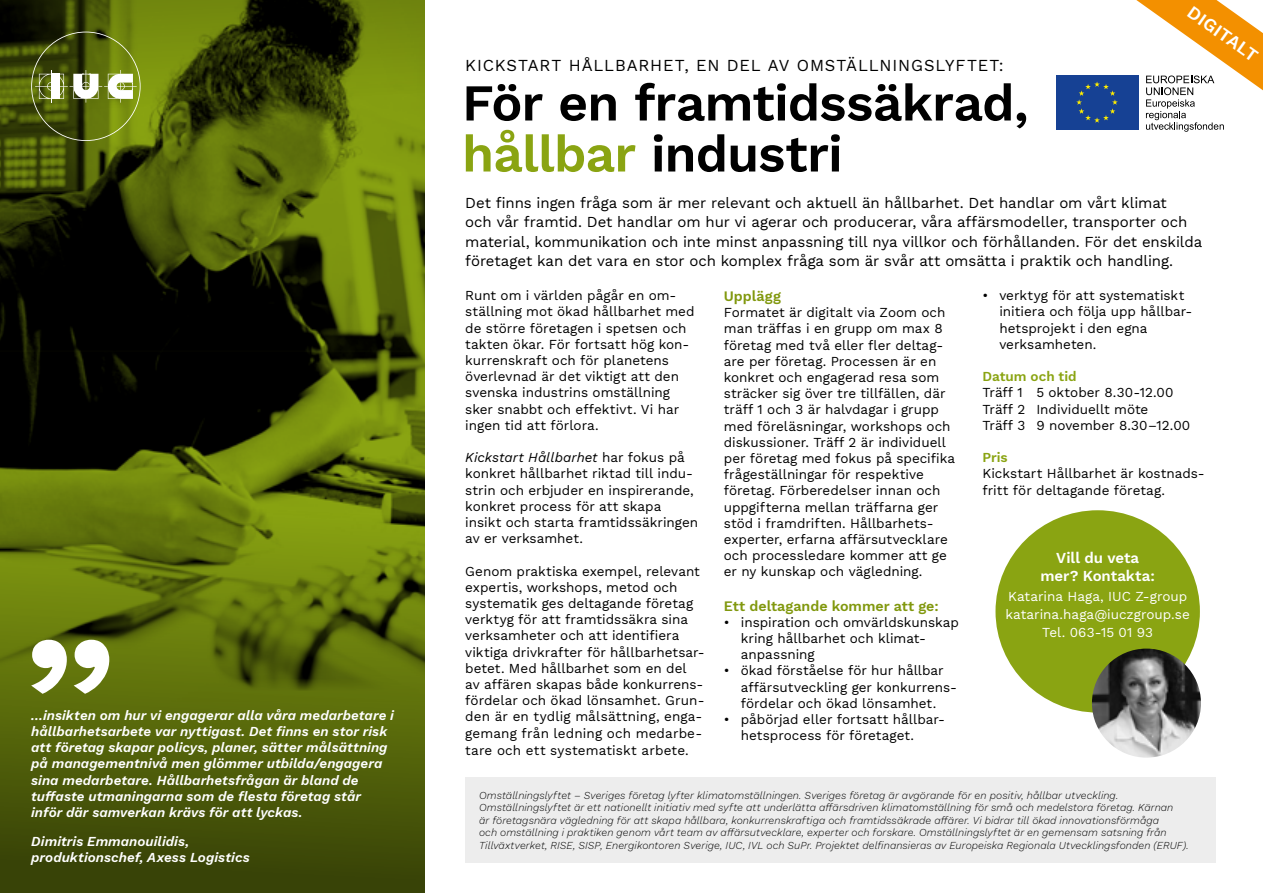
<style>
.page{position:relative;width:1263px;height:893px;background:#fff}
.page>*{position:absolute;margin:0;border:0;box-sizing:border-box;transform-origin:0 0}
.t1{font:600 51.75px/51px "Work Sans";letter-spacing:-.015em;color:#000}
.t2{font:600 18px "Work Sans";color:#fff}
.t3{font:16.5px "Work Sans";letter-spacing:.05em;color:#000}
.t4{font:15px/19.5px "Work Sans";letter-spacing:-.005em;color:#000}
.t5{font:600 15px/18px "Work Sans";color:#fff;text-align:center}
.t6{font:600 14.25px "Work Sans";color:#81980e}
.t7{font:13.5px/16.2px "Work Sans";color:#000}
.t8{font:italic 600 13.5px/16.2px "Work Sans";letter-spacing:.005em;color:#fff}
.t9{font:13.5px "Work Sans";color:#fff}
.t10{font:600 13.5px "Work Sans";color:#8aa412}
.t11{font:italic 300 10.5px/12.6px "Work Sans";letter-spacing:.01em;color:#000}
.s1{color:#8aa412}
.s2{font-style:italic}
</style>
<div class="page">
<div style="left:995px;top:510px;width:205px;height:202px;background:#8aa412;border-radius:50%"></div>
<div style="left:1056px;top:75px;width:82px;height:55px;background:#164194"></div>
<svg style="left:1076px;top:82px;width:42px;height:41px"></svg>
<div style="left:465px;top:777px;width:751px;height:85px;background:#ededed"></div>
<img style="left:1092px;top:649px;width:109px;height:109px;border-radius:55px">
<svg style="left:1136px;top:0;width:127px;height:132px"></svg>
<img style="left:0;top:141px;width:425px;height:327px">
<svg style="left:0;top:468px;width:425px;height:425px;background:#56670a"></svg>
<svg style="left:0;top:0;width:425px;height:141px;background:#4b5909"></svg>
<svg style="left:31px;top:640px;width:78px;height:54px"></svg>
<svg style="left:31px;top:32px;width:110px;height:109px;background:#6b782c"></svg>
<p class="t8" style="left:31px;top:706px;width:364px">...insikten om hur vi engagerar alla våra medarbetare i hållbarhetsarbete var nyttigast. Det finns en stor risk att företag skapar policys, planer, sätter målsättning på managementnivå men glömmer utbilda/engagera sina medarbetare. Hållbarhetsfrågan är bland de tuffaste utmaningarna som de flesta företag står inför där samverkan krävs för att lyckas.</p>
<p class="t8" style="left:31px;top:832px;width:220px">Dimitris Emmanouilidis, produktionschef, Axess Logistics</p>
<p class="t3" style="left:465px;top:53px;width:540px">KICKSTART HÅLLBARHET, EN DEL AV OMSTÄLLNINGSLYFTET:</p>
<p class="t2" style="left:1197px;top:-1px;width:83px;rotate:35deg">DIGITALT</p>
<p class="t1" style="left:462px;top:75px;width:568px">För en framtidssäkrad, <span class="s1">hållbar</span> industri</p>
<p class="t4" style="left:465px;top:192px;width:724px">Det finns ingen fråga som är mer relevant och aktuell än hållbarhet. Det handlar om vårt klimat och vår framtid. Det handlar om hur vi agerar och producerar, våra affärsmodeller, transporter och</p>
<p class="t4" style="left:465px;top:231px;width:738px">material, kommunikation och inte minst anpassning till nya villkor och förhållanden. För det enskilda företaget kan det vara en stor och komplex fråga som är svår att omsätta i praktik och handling.</p>
<p class="t7" style="left:465px;top:287px;width:231px">Runt om i världen pågår en om&shy;ställning mot ökad hållbarhet med de större företagen i spetsen och takten ökar. För fortsatt hög kon&shy;kurrenskraft och för planetens överlevnad är det viktigt att den svenska industrins omställning sker snabbt och effektivt. Vi har ingen tid att förlora.</p>
<p class="t7" style="left:465px;top:449px;width:234px"><span class="s2">Kickstart Hållbarhet</span> har fokus på konkret hållbarhet riktad till indu&shy;strin och erbjuder en inspirerande, konkret process för att skapa insikt och starta framtidssäkringen av er verksamhet.</p>
<p class="t7" style="left:465px;top:562px;width:241px">Genom praktiska exempel, relevant expertis, workshops, metod och systematik ges deltagande företag verktyg för att framtidssäkra sina verksamheter och att identifiera viktiga drivkrafter för hållbarhetsar&shy;betet. Med hållbarhet som en del<br>av affären skapas både konkurrens&shy;fördelar och ökad lönsamhet. Grun&shy;den är en tydlig målsättning, enga&shy;gemang från ledning och medarbe&shy;tare och ett systematiskt arbete.</p>
<p class="t6" style="left:724px;top:285px;width:59px">Upplägg</p>
<p class="t7" style="left:724px;top:304px;width:233px">Formatet är digitalt via Zoom och man träffas i en grupp om max 8 företag med två eller fler deltag&shy;are per företag. Processen är en konkret och engagerad resa som sträcker sig över tre tillfällen, där träff 1 och 3 är halvdagar i grupp med föreläsningar, workshops och diskussioner. Träff 2 är individuell per företag med fokus på specifika frågeställningar för respektive företag. Förberedelser innan och uppgifterna mellan träffarna ger stöd i framdriften. Hållbarhets&shy;experter, erfarna affärsutvecklare och processledare kommer att ge er ny kunskap och vägledning.</p>
<p class="t6" style="left:724px;top:595px;width:216px">Ett deltagande kommer att ge:</p>
<p class="t7" style="left:741px;top:613px;width:220px;text-indent:-17px">• inspiration och omvärldskunskap kring hållbarhet och klimat&shy;anpassning</p>
<p class="t7" style="left:741px;top:662px;width:218px;text-indent:-17px">• ökad förståelse för hur hållbar affärsutveckling ger konkurrens&shy;fördelar och ökad lönsamhet.</p>
<p class="t7" style="left:741px;top:711px;width:206px;text-indent:-17px">• påbörjad eller fortsatt hållbar&shy;hetsprocess för företaget.</p>
<p class="t7" style="left:999px;top:287px;width:195px;text-indent:-17px">• verktyg för att systematiskt initiera och följa upp hållbar&shy;hetsprojekt i den egna verksamheten.</p>
<p class="t10" style="left:982px;top:366px;width:96px">Datum och tid</p>
<p class="t7" style="left:982px;top:384px;width:193px">Träff 1 5 oktober 8.30-12.00</p>
<p class="t7" style="left:982px;top:400px;width:168px">Träff 2 Individuellt möte</p>
<p class="t7" style="left:982px;top:417px;width:209px">Träff 3 9 november 8.30–12.00</p>
<p class="t10" style="left:982px;top:447px;width:27px">Pris</p>
<p class="t7" style="left:982px;top:465px;width:224px">Kickstart Hållbarhet är kostnads&shy;fritt för deltagande företag.</p>
<p class="t5" style="left:1040px;top:548px;width:116px">Vill du veta mer? Kontakta:</p>
<p class="t9" style="left:1008px;top:586px;width:180px">Katarina Haga, IUC Z-group</p>
<p class="t9" style="left:1005px;top:604px;width:186px">katarina.haga@iuczgroup.se</p>
<p class="t9" style="left:1042px;top:622px;width:112px">Tel. 063-15 01 93</p>
<p class="t11" style="left:479px;top:788px;width:711px">Omställningslyftet – Sveriges företag lyfter klimatomställningen. Sveriges företag är avgörande för en positiv, hållbar utveckling.<br>Omställningslyftet är ett nationellt initiativ med syfte att underlätta affärsdriven klimatomställning för små och medelstora företag. Kärnan<br>är företagsnära vägledning för att skapa hållbara, konkurrenskraftiga och framtidssäkrade affärer. Vi bidrar till ökad innovationsförmåga<br>och omställning i praktiken genom vårt team av affärsutvecklare, experter och forskare. Omställningslyftet är en gemensam satsning från Tillväxtverket, RISE, SISP, Energikontoren Sverige, IUC, IVL och SuPr. Projektet delfinansieras av Europeiska Regionala Utvecklingsfonden (ERUF).</p>
</div>
